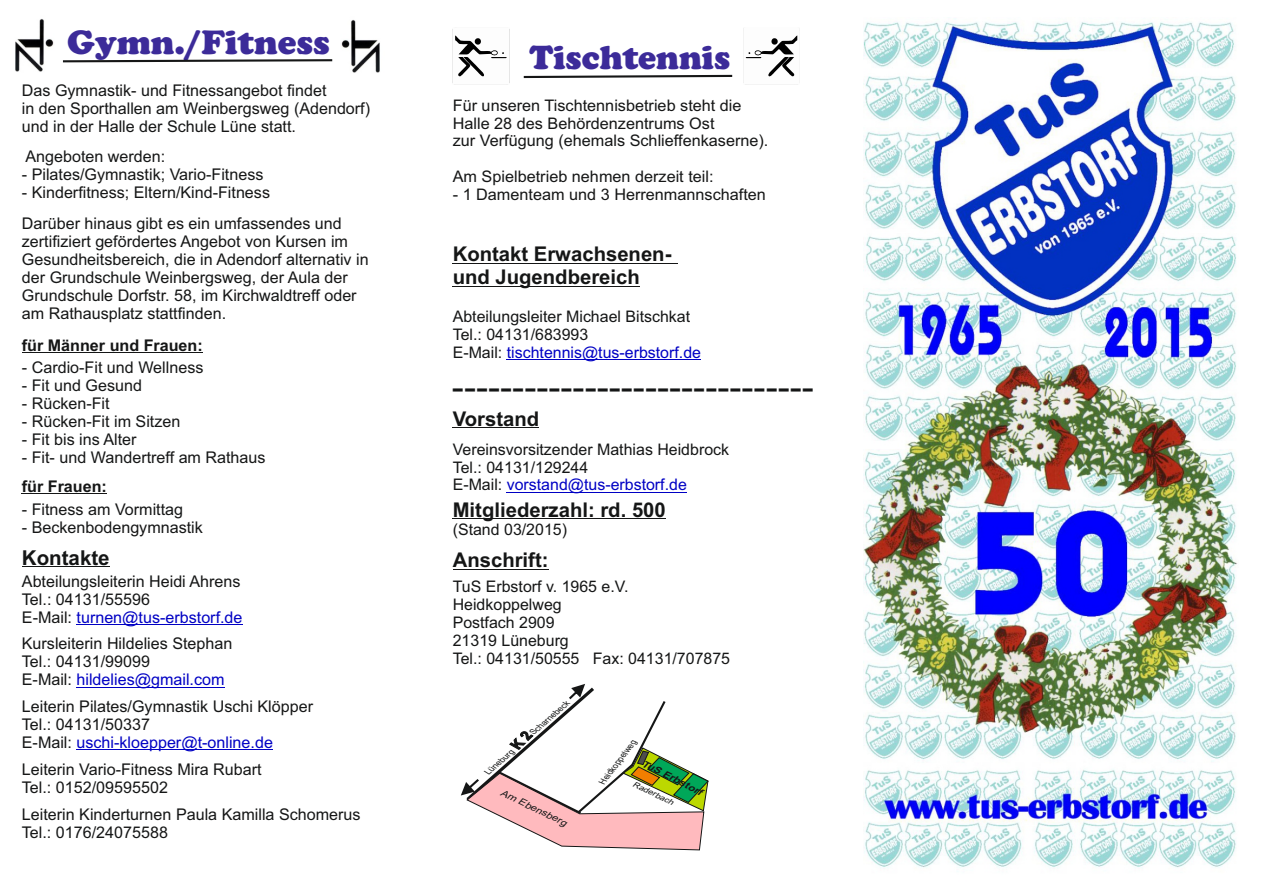
<style>
.page{position:relative;width:1263px;height:893px;background:#fff}
.page>*{position:absolute;margin:0;border:0;box-sizing:border-box;transform-origin:0 0}
.t1{font:900 35.1px "Cooper";color:#3c2b99}
.t2{font:34.8px "Arial";color:#151616;scale:1.04 1}
.t3{font:900 34.8px "Cooper";color:#3c2b99}
.t4{font:700 20.55px "Arial";color:#151616}
.t5{font:700 20.25px/22.6px "Arial";color:#151616}
.t6{font:16.05px/18px "Arial";color:#151616}
.t7{font:700 16.05px "Arial";color:#151616}
.t8{font:15.9px/17.9px "Arial";color:#151616}
.t9{font:italic 700 9.6px "Arial";color:#151616;scale:1.15 1}
.t10{font:italic 9.3px "Arial";color:#151616;scale:1.17 1}
.t11{font:italic 8.85px "Arial";color:#151616;scale:.89 1}
.t12{font:italic 8.4px "Arial";color:#151616}
.t13{font:italic 7.8px "Arial";color:#151616;scale:1.17 1}
.s1{color:#0000c4}
</style>
<div class="page">
<img style="left:863px;top:18px;width:374px;height:850px">
<svg style="left:743px;top:28px;width:57px;height:57px"></svg>
<svg style="left:454px;top:35px;width:54px;height:50px"></svg>
<hr style="left:453px;top:263px;width:224px;height:1px;background:#151616">
<hr style="left:453px;top:286px;width:187px;height:1px;background:#151616">
<hr style="left:507px;top:359px;width:194px;height:1px;background:#0000c4">
<hr style="left:453px;top:427px;width:86px;height:1px;background:#151616">
<hr style="left:507px;top:492px;width:180px;height:1px;background:#0000c4">
<hr style="left:453px;top:518px;width:213px;height:1px;background:#151616">
<hr style="left:453px;top:569px;width:95px;height:1px;background:#151616">
<svg style="left:523px;top:74px;width:210px;height:5px"></svg>
<img style="left:15px;top:19px;width:39px;height:53px">
<img style="left:341px;top:20px;width:39px;height:53px">
<hr style="left:22px;top:352px;width:181px;height:1px;background:#151616">
<hr style="left:22px;top:494px;width:85px;height:1px;background:#151616">
<hr style="left:22px;top:566px;width:88px;height:1px;background:#151616">
<hr style="left:77px;top:624px;width:166px;height:1px;background:#0000c4">
<hr style="left:77px;top:687px;width:148px;height:1px;background:#0000c4">
<hr style="left:77px;top:749px;width:196px;height:1px;background:#0000c4">
<svg style="left:62px;top:59px;width:271px;height:4px"></svg>
<svg style="left:461px;top:684px;width:248px;height:167px"></svg>
<h1 class="t1" style="left:67px;top:30px;width:264px">Gymn./Fitness</h1>
<p class="t6" style="left:22px;top:83px;width:350px">Das Gymnastik- und Fitnessangebot findet<br>in den Sporthallen am Weinbergsweg (Adendorf) und in der Halle der Schule Lüne statt.</p>
<p class="t6" style="left:25px;top:148px;width:141px">Angeboten werden:</p>
<p class="t6" style="left:22px;top:166px;width:243px">- Pilates/Gymnastik; Vario-Fitness</p>
<p class="t6" style="left:22px;top:178px;width:321px;line-height:31.7px">- Kinderfitness; Eltern/Kind-Fitness<br>Darüber hinaus gibt es ein umfassendes und</p>
<p class="t6" style="left:22px;top:234px;width:348px">zertifiziert gefördertes Angebot von Kursen im Gesundheitsbereich, die in Adendorf alternativ in der Grundschule Weinbergsweg, der Aula der Grundschule Dorfstr. 58, im Kirchwaldtreff oder am Rathausplatz stattfinden.</p>
<p class="t7" style="left:22px;top:339px;width:182px">für Männer und Frauen:</p>
<p class="t6" style="left:22px;top:360px;width:183px">- Cardio-Fit und Wellness</p>
<p class="t6" style="left:22px;top:378px;width:122px">- Fit und Gesund</p>
<p class="t6" style="left:22px;top:396px;width:89px">- Rücken-Fit</p>
<p class="t6" style="left:22px;top:414px;width:160px">- Rücken-Fit im Sitzen</p>
<p class="t6" style="left:22px;top:432px;width:116px">- Fit bis ins Alter</p>
<p class="t6" style="left:22px;top:450px;width:245px">- Fit- und Wandertreff am Rathaus</p>
<p class="t7" style="left:22px;top:480px;width:87px">für Frauen:</p>
<p class="t6" style="left:22px;top:502px;width:163px">- Fitness am Vormittag</p>
<p class="t6" style="left:22px;top:520px;width:182px">- Beckenbodengymnastik</p>
<p class="t4" style="left:22px;top:550px;width:89px">Kontakte</p>
<p class="t6" style="left:22px;top:574px;width:222px">Abteilungsleiterin Heidi Ahrens<br>Tel.: 04131/55596<br>E-Mail: <span class="s1">turnen@tus-erbstorf.de</span></p>
<p class="t6" style="left:22px;top:636px;width:212px">Kursleiterin Hildelies Stephan<br>Tel.: 04131/99099<br>E-Mail: <span class="s1">hildelies@gmail.com</span></p>
<p class="t6" style="left:22px;top:699px;width:293px">Leiterin Pilates/Gymnastik Uschi Klöpper<br>Tel.: 04131/50337<br>E-Mail: <span class="s1">uschi-kloepper@t-online.de</span></p>
<p class="t6" style="left:22px;top:762px;width:241px">Leiterin Vario-Fitness Mira Rubart<br>Tel.: 0152/09595502</p>
<p class="t6" style="left:22px;top:806px;width:340px">Leiterin Kinderturnen Paula Kamilla Schomerus<br>Tel.: 0176/24075588</p>
<h2 class="t3" style="left:529px;top:45px;width:202px">Tischtennis</h2>
<p class="t8" style="left:453px;top:98px;width:317px">Für unseren Tischtennisbetrieb steht die<br>Halle 28 des Behördenzentrums Ost<br>zur Verfügung (ehemals Schlieffenkaserne).</p>
<p class="t8" style="left:453px;top:169px;width:262px">Am Spielbetrieb nehmen derzeit teil:</p>
<p class="t8" style="left:453px;top:187px;width:315px">- 1 Damenteam und 3 Herrenmannschaften</p>
<p class="t5" style="left:453px;top:245px;width:220px">Kontakt Erwachsenen&shy;und Jugendbereich</p>
<p class="t8" style="left:453px;top:309px;width:250px">Abteilungsleiter Michael Bitschkat<br>Tel.: 04131/683993<br>E-Mail: <span class="s1">tischtennis@tus-erbstorf.de</span></p>
<h2 class="t2" style="left:452px;top:374px;width:350px">------------------------------</h2>
<p class="t5" style="left:453px;top:409px;width:88px">Vorstand</p>
<p class="t8" style="left:453px;top:442px;width:278px">Vereinsvorsitzender Mathias Heidbrock<br>Tel.: 04131/129244<br>E-Mail: <span class="s1">vorstand@tus-erbstorf.de</span></p>
<p class="t5" style="left:453px;top:500px;width:215px">Mitgliederzahl: rd. 500</p>
<p class="t8" style="left:453px;top:522px;width:116px">(Stand 03/2015)</p>
<p class="t5" style="left:453px;top:550px;width:97px">Anschrift:</p>
<p class="t8" style="left:453px;top:579px;width:279px">TuS Erbstorf v. 1965 e.V.<br>Heidkoppelweg<br>Postfach 2909<br>21319 Lüneburg<br>Tel.: 04131/50555 Fax: 04131/707875</p>
<p class="t12" style="left:530px;top:731px;width:50px;rotate:-41deg">Scharnebeck</p>
<p class="t12" style="left:485px;top:771px;width:37px;rotate:-42deg">Lüneburg</p>
<p class="t9" style="left:644px;top:759px;width:59px;rotate:27deg">TuS Erbstorf</p>
<p class="t11" style="left:599px;top:781px;width:62px;rotate:-53deg">Heidkoppelweg</p>
<p class="t13" style="left:635px;top:781px;width:39px;rotate:26deg">Raderbach</p>
<p class="t10" style="left:503px;top:789px;width:63px;rotate:26deg">Am Ebensberg</p>
</div>
